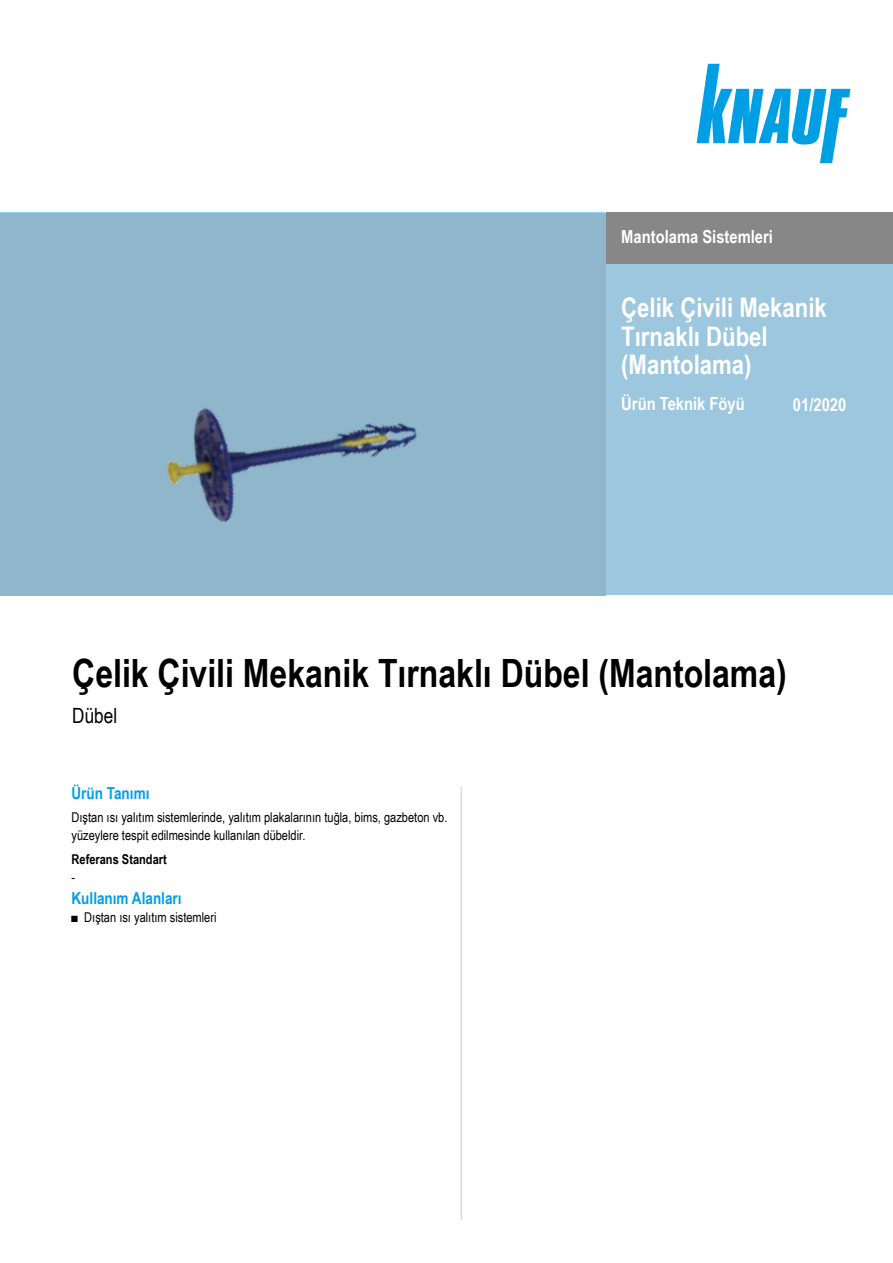
<style>
.page{position:relative;width:893px;height:1263px;background:#fff}
.page>*{position:absolute;margin:0;border:0;box-sizing:border-box;transform-origin:0 0}
.t1{font:700 39px "Arial Narrow";color:#000}
.t2{font:700 27px/28.5px "Arial Narrow";color:#fff}
.t3{font:21px "Arial Narrow";color:#000}
.t4{font:700 18px "Arial Narrow";color:#fff}
.t5{font:700 16.5px "Arial Narrow";color:#009fe3}
.t6{font:13.5px/18px "Arial Narrow";color:#000}
.t7{font:700 13.5px "Arial Narrow";color:#000}
</style>
<div class="page">
<div style="left:606px;top:213px;width:287px;height:382px;background:#9dc7de"></div>
<div style="left:606px;top:213px;width:287px;height:51px;background:#878787"></div>
<svg style="left:697px;top:64px;width:153px;height:99px"></svg>
<div style="left:0;top:213px;width:606px;height:382px;background:#90b6cb"></div>
<img style="left:166px;top:407px;width:251px;height:116px">
<hr style="left:461px;top:787px;width:1px;height:433px;background:#dadada">
<h3 class="t4" style="left:621px;top:223px;width:153px">Mantolama Sistemleri</h3>
<h2 class="t2" style="left:621px;top:292px;width:207px">Çelik Çivili Mekanik<br>Tırnaklı Dübel (Mantolama)</h2>
<h3 class="t4" style="left:621px;top:390px;width:125px">Ürün Teknik Föyü</h3>
<h3 class="t4" style="left:793px;top:390px;width:55px">01/2020</h3>
<h1 class="t1" style="left:72px;top:644px;width:716px">Çelik Çivili Mekanik Tırnaklı Dübel (Mantolama)</h1>
<h3 class="t3" style="left:72px;top:700px;width:46px">Dübel</h3>
<p class="t5" style="left:72px;top:780px;width:79px">Ürün Tanımı</p>
<p class="t6" style="left:72px;top:808px;width:377px">Dıştan ısı yalıtım sistemlerinde, yalıtım plakalarının tuğla, bims, gazbeton vb. yüzeylere tespit edilmesinde kullanılan dübeldir.</p>
<p class="t7" style="left:72px;top:849px;width:97px">Referans Standart</p>
<p class="t6" style="left:72px;top:867px;width:5px">-</p>
<p class="t5" style="left:72px;top:885px;width:112px">Kullanım Alanları</p>
<p class="t6" style="left:72px;top:907px;width:147px">■ Dıştan ısı yalıtım sistemleri</p>
</div>
